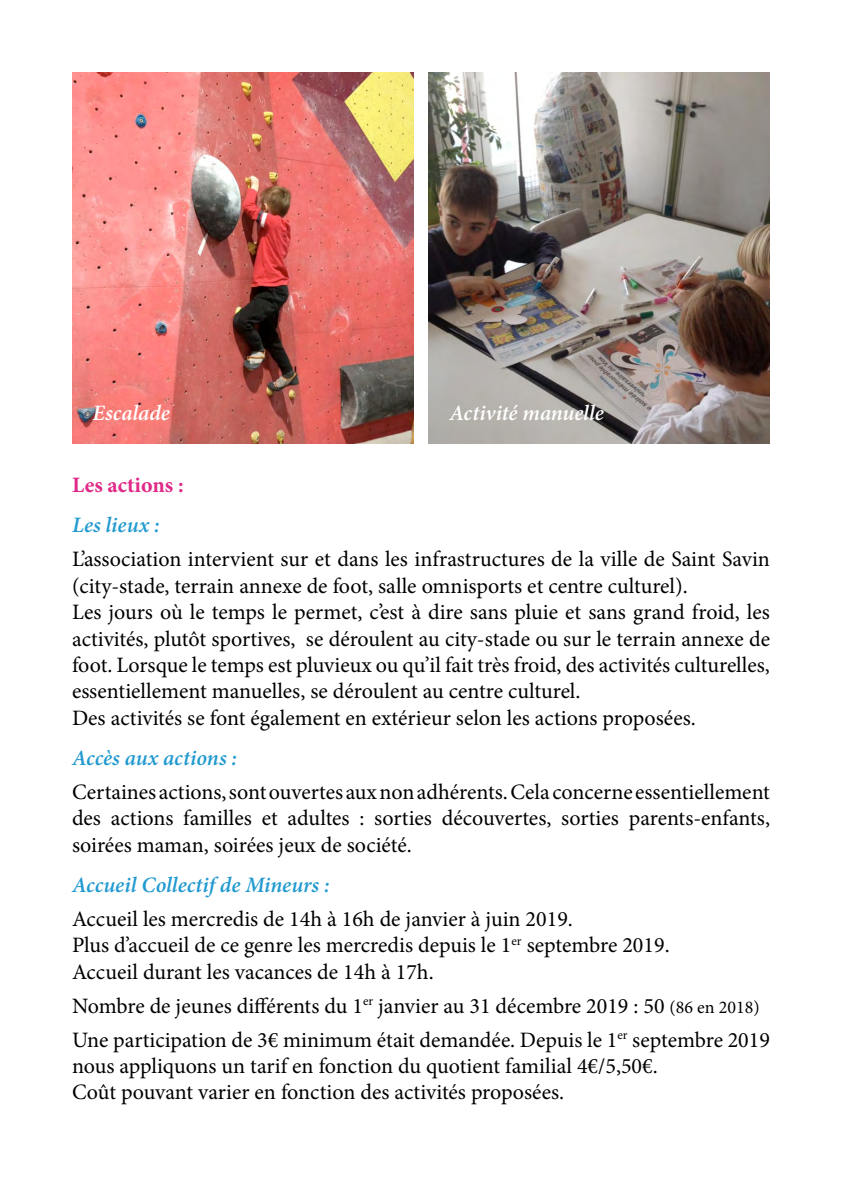
<style>
.page{position:relative;width:842px;height:1191px;background:#fff}
.page>*{position:absolute;margin:0;border:0;box-sizing:border-box;transform-origin:0 0}
.t1{font:22px/26.4px "Minion Pro";color:#000}
.t2{font:italic 600 22px "Minion Pro";color:#229ad0}
.t3{font:italic 600 22px "Minion Pro";letter-spacing:-.005em;color:#fff}
.t4{font:700 22px "Minion Pro";color:#e02988}
.s1{font-size:18px}
</style>
<div class="page">
<img style="left:429px;top:72px;width:341px;height:372px">
<img style="left:72px;top:72px;width:341px;height:372px">
<p class="t3" style="left:93px;top:397px;width:79px">Escalade</p>
<p class="t3" style="left:449px;top:397px;width:156px">Activité manuelle</p>
<p class="t4" style="left:72px;top:470px;width:113px">Les actions :</p>
<p class="t2" style="left:72px;top:510px;width:89px">Les lieux :</p>
<p class="t1" style="left:72px;top:546px;width:699px">L’association intervient sur et dans les infrastructures de la ville de Saint Savin (city-stade, terrain annexe de foot, salle omnisports et centre culturel).<br>Les jours où le temps le permet, c’est à dire sans pluie et sans grand froid, les activités, plutôt sportives, se déroulent au city-stade ou sur le terrain annexe de foot. Lorsque le temps est pluvieux ou qu’il fait très froid, des activités culturelles, essentiellement manuelles, se déroulent au centre culturel.<br>Des activités se font également en extérieur selon les actions proposées.</p>
<p class="t2" style="left:72px;top:742px;width:167px">Accès aux actions :</p>
<p class="t1" style="left:72px;top:778px;width:699px;text-align:justify">Certaines actions, sont ouvertes aux non adhérents. Cela concerne essentiellement des actions familles et adultes : sorties découvertes, sorties parents-enfants, soirées maman, soirées jeux de société.</p>
<p class="t2" style="left:72px;top:869px;width:259px">Accueil Collectif de Mineurs :</p>
<p class="t1" style="left:72px;top:905px;width:599px">Accueil les mercredis de 14h à 16h de janvier à juin 2019.<br>Plus d’accueil de ce genre les mercredis depuis le 1<sup>er</sup> septembre 2019.<br>Accueil durant les vacances de 14h à 17h.</p>
<p class="t1" style="left:72px;top:988px;width:699px;line-height:34px">Nombre de jeunes différents du 1<sup>er</sup> janvier au 31 décembre 2019 : 50 <span class="s1">(86 en 2018)<br></span>Une participation de 3€ minimum était demandée. Depuis le 1<sup>er</sup> septembre 2019</p>
<p class="t1" style="left:72px;top:1052px;width:587px">nous appliquons un tarif en fonction du quotient familial 4€/5,50€.<br>Coût pouvant varier en fonction des activités proposées.</p>
</div>
